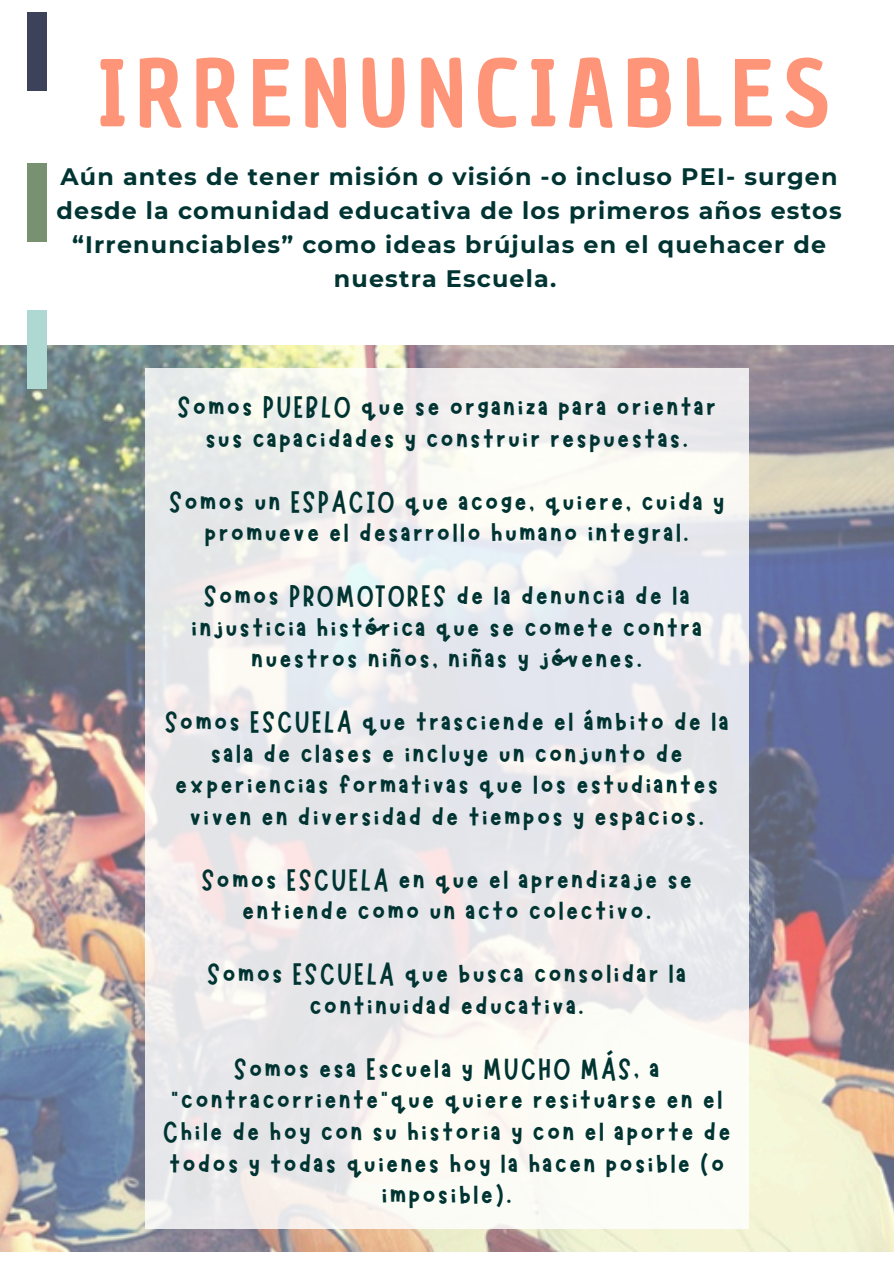
<style>
.page{position:relative;width:894px;height:1264px;background:#fff}
.page>*{position:absolute;margin:0;border:0;box-sizing:border-box;transform-origin:0 0}
.t1{font:89.55px "Chau Philomene One";letter-spacing:.1em;color:#ff9578}
.t2{font:31.05px/31.5px "Marykate";letter-spacing:.065em;color:#003432;text-align:center}
.t3{font:700 23.85px/33.8px "Montserrat";letter-spacing:.05em;color:#003432;text-align:center}
</style>
<div class="page">
<img style="left:0;top:345px;width:893px;height:906px">
<svg style="left:145px;top:368px;width:603px;height:860px;fill:#eceaed"></svg>
<div style="left:27px;top:12px;width:19px;height:79px;background:#3c425a"></div>
<div style="left:27px;top:163px;width:19px;height:78px;background:#789171"></div>
<div style="left:27px;top:310px;width:19px;height:79px;background:#add9d2"></div>
<p class="t1" style="left:98px;top:34px;width:733px">IRRENUNCIABLES</p>
<h2 class="t3" style="left:56px;top:160px;width:786px">Aún antes de tener misión o visión -o incluso PEI- surgen desde la comunidad educativa de los primeros años estos “Irrenunciables” como ideas brújulas en el quehacer de nuestra Escuela.</h2>
<p class="t2" style="left:177px;top:388px;width:540px">Somos PUEBLO que se organiza para orientar sus capacidades y construir respuestas.</p>
<p class="t2" style="left:169px;top:483px;width:556px">Somos un ESPACIO que acoge, quiere, cuida y promueve el desarrollo humano integral.</p>
<p class="t2" style="left:191px;top:577px;width:512px">Somos PROMOTORES de la denuncia de la injusticia histórica que se comete contra nuestros niños, niñas y jóvenes.</p>
<h1 class="t2" style="left:165px;top:703px;width:565px">Somos ESCUELA que trasciende el ámbito de la sala de clases e incluye un conjunto de experiencias formativas que los estudiantes viven en diversidad de tiempos y espacios.</h1>
<p class="t2" style="left:201px;top:861px;width:492px">Somos ESCUELA en que el aprendizaje se entiende como un acto colectivo.</p>
<p class="t2" style="left:207px;top:955px;width:480px">Somos ESCUELA que busca consolidar la continuidad educativa.</p>
<p class="t2" style="left:163px;top:1050px;width:569px">Somos esa Escuela y MUCHO MÁS, a “contracorriente”que quiere resituarse en el Chile de hoy con su historia y con el aporte de todos y todas quienes hoy la hacen posible (o imposible).</p>
</div>
